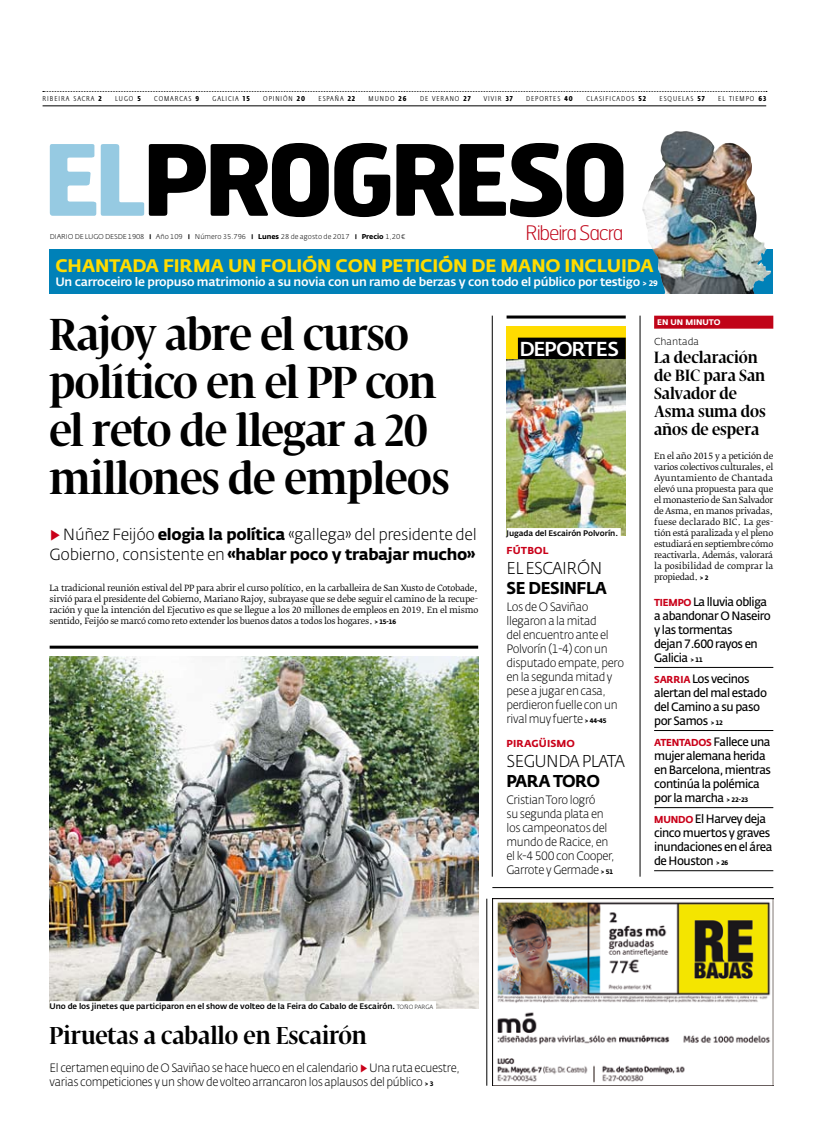
<style>
.page{position:relative;width:823px;height:1134px;background:#fff}
.page>*{position:absolute;margin:0;border:0;box-sizing:border-box;transform-origin:0 0}
.t1{font:700 98px "Hermes";letter-spacing:-.07em;color:#000}
.t2{font:600 condensed 44px/48px "Fedra Serif Display";letter-spacing:-.01em;color:#000;scale:1.1 1}
.t3{font:600 condensed 24px "Fedra Serif Display";color:#000;scale:1.1 1}
.t4{font:100 20px "Hermes";letter-spacing:-.06em;color:#c00418}
.t5{font:500 20px "Fedra Sans Alt Std";letter-spacing:-.07em;color:#fff}
.t6{font:700 18px "Fedra Sans Alt Std";letter-spacing:-.01em;color:#ffdc00}
.t7{font:300 17px "Fedra Sans Alt Std";letter-spacing:-.03em;color:#000;scale:.95 1}
.t8{font:700 17px "Fedra Sans Alt Std";letter-spacing:-.03em;color:#000;scale:.95 1}
.t9{font:300 16px/20px "Fedra Sans Alt Std";letter-spacing:-.02em;color:#000}
.t10{font:600 condensed 16px/18px "Fedra Serif Display";color:#000;scale:1.1 1}
.t11{font:300 12px/14px "Fedra Sans Alt Std";letter-spacing:-.03em;color:#000;scale:.95 1}
.t12{font:600 12px/14px "Fedra Sans Alt Std";letter-spacing:-.04em;color:#000;scale:.95 1}
.t13{font:500 12px "Fedra Sans Alt Std";letter-spacing:-.02em;color:#fff}
.t14{font:700 10px "Fedra Sans Alt Std";letter-spacing:.01em;color:#c90019}
.t15{font:300 10px "Fedra Sans Alt Std";color:#000}
.t16{font:8.5px/11px "Fedra Serif B Std";letter-spacing:-.03em;color:#000;text-align:justify}
.t17{font:500 8px "Fedra Sans Alt Std";letter-spacing:-.01em;color:#000}
.t18{font:700 8px "Fedra Sans Alt Std";color:#fff}
.t19{font:300 7px "Fedra Sans Cond Alt Std";letter-spacing:.125em;color:#000;scale:1.1 1}
.t20{font:300 7px "Fedra Sans Alt Std";color:#000}
.t21{font:700 7px "Fedra Sans Cond Alt Std";color:#000;scale:1.1 1}
.s1{font-weight:700}
.s2{color:#96cae2}
.s3{font-weight:700;font-size:5px}
.s4{font-weight:700;font-size:8px}
.s5{color:#c90019}
.s6{font-family:"Fedra Sans Alt Std";font-weight:700;font-size:6.5px}
.s7{font-weight:700;font-size:6.5px}
.s8{font-weight:700;font-size:10px;color:#c90019}
.s9{font-weight:300;font-size:6px}
</style>
<div class="page">
<hr style="left:639px;top:316px;width:1px;height:561px;background:#000">
<hr style="left:486px;top:899px;width:1px;height:187px;background:#000">
<hr style="left:492px;top:887px;width:280px;height:1px;background:#000">
<hr style="left:492px;top:316px;width:1px;height:561px;background:#000">
<img style="left:50px;top:657px;width:428px;height:351px">
<div style="left:50px;top:1001px;width:385px;height:9px;background:#fff"></div>
<hr style="left:50px;top:646px;width:428px;height:3px;background:#000">
<hr style="left:506px;top:315px;width:119px;height:3px;background:#000">
<div style="left:506px;top:327px;width:119px;height:33px;background:#ffdc00"></div>
<div style="left:517px;top:338px;width:108px;height:22px;background:#000"></div>
<img style="left:506px;top:360px;width:119px;height:176px">
<div style="left:506px;top:528px;width:114px;height:9px;background:#fff"></div>
<hr style="left:653px;top:667px;width:119px;height:1px;background:#000">
<hr style="left:653px;top:730px;width:119px;height:1px;background:#000">
<hr style="left:653px;top:807px;width:119px;height:1px;background:#000">
<hr style="left:653px;top:870px;width:119px;height:1px;background:#000">
<div style="left:653px;top:316px;width:119px;height:13px;background:#c00418"></div>
<hr style="left:43px;top:106px;width:722px;height:1px;background:#000">
<div style="left:49px;top:250px;width:723px;height:44px;background:#0081b8"></div>
<svg style="left:43px;top:91px;width:723px;height:1px"></svg>
<svg style="left:54px;top:249px;width:587px;height:1px"></svg>
<img style="left:641px;top:131px;width:129px;height:162px">
<img style="left:492px;top:899px;width:280px;height:187px">
<p class="t19" style="left:43px;top:94px;width:55px">RIBEIRA SACRA <span class="s1">2</span></p>
<p class="t19" style="left:115px;top:94px;width:25px">LUGO <span class="s1">5</span></p>
<p class="t19" style="left:154px;top:94px;width:42px">COMARCAS <span class="s1">9</span></p>
<p class="t19" style="left:212px;top:94px;width:35px">GALICIA <span class="s1">15</span></p>
<p class="t19" style="left:263px;top:94px;width:40px">OPINIÓN <span class="s1">20</span></p>
<p class="t19" style="left:318px;top:94px;width:35px">ESPAÑA <span class="s1">22</span></p>
<p class="t19" style="left:368px;top:94px;width:36px">MUNDO <span class="s1">26</span></p>
<p class="t19" style="left:420px;top:94px;width:47px">DE VERANO <span class="s1">27</span></p>
<p class="t19" style="left:483px;top:94px;width:28px">VIVIR <span class="s1">37</span></p>
<p class="t19" style="left:526px;top:94px;width:44px">DEPORTES <span class="s1">40</span></p>
<p class="t19" style="left:586px;top:94px;width:56px">CLASIFICADOS <span class="s1">52</span></p>
<p class="t19" style="left:659px;top:94px;width:17px">ESQUELAS</p>
<p class="t21" style="left:697px;top:94px;width:8px">57</p>
<p class="t19" style="left:717px;top:94px;width:45px">EL TIEMPO <span class="s1">63</span></p>
<h1 class="t1" style="left:43px;top:116px;width:588px"><span class="s2">EL</span>PROGRESO</h1>
<p class="t20" style="left:50px;top:233px;width:357px">diario de lugo desde 1908 <span class="s3">|</span> Año 109 <span class="s3">|</span> Número 35.796 <span class="s3">|</span> <span class="s1">LUNES</span> 28 de agosto de 2017 <span class="s3">|</span> <span class="s1">PRECIO</span> 1,20 €</p>
<h3 class="t4" style="left:525px;top:220px;width:99px">Ribeira Sacra</h3>
<h3 class="t6" style="left:55px;top:254px;width:599px">CHANTADA FIRMA UN FOLIÓN CON PETICIÓN DE MANO INCLUIDA</h3>
<h3 class="t13" style="left:55px;top:274px;width:603px">Un carroceiro le propuso matrimonio a su novia con un ramo de berzas y con todo el público por testigo <span class="s4">&gt; 29</span></h3>
<h2 class="t2" style="left:50px;top:316px;width:365px">Rajoy abre el curso político en el PP con el reto de llegar a 20 millones de empleos</h2>
<h3 class="t9" style="left:50px;top:524px;width:428px"><span class="s5">▶</span> Núñez Feijóo <span class="s1">ELOGIA LA POLÍTICA</span> «gallega» del presidente del<br>Gobierno, consistente en <span class="s1">«HABLAR POCO Y TRABAJAR MUCHO»</span></h3>
<p class="t16" style="left:50px;top:582px;width:430px">La tradicional reunión estival del PP para abrir el curso político, en la carballeira de San Xusto de Cotobade, sirvió para el presidente del Gobierno, Mariano Rajoy, subrayase que se debe seguir el camino de la recupe&shy;ración y que la intención del Ejecutivo es que se llegue a los 20 millones de empleos en 2019. En el mismo sentido, Feijóo se marcó como reto extender los buenos datos a todos los hogares. <span class="s6">&gt; 15-16</span></p>
<h3 class="t5" style="left:519px;top:336px;width:101px">DEPORTES</h3>
<p class="t17" style="left:506px;top:528px;width:113px">Jugada del Escairón Polvorín.</p>
<p class="t14" style="left:506px;top:545px;width:43px">FÚTBOL</p>
<h3 class="t7" style="left:506px;top:558px;width:98px">e l escairón</h3>
<h3 class="t8" style="left:506px;top:578px;width:107px">SE DESINFLA</h3>
<h3 class="t11" style="left:506px;top:600px;width:125px">Los de O Saviñao llegaron a la mitad<br>del encuentro ante el<br>Polvorín (1-4) con un disputado empate, pero en la segunda mitad y pese a jugar en casa, perdieron fuelle con un rival muy fuerte <span class="s7">&gt; 44-45</span></h3>
<p class="t14" style="left:506px;top:737px;width:70px">PIRAGÜISMO</p>
<h3 class="t7" style="left:506px;top:750px;width:21px">Segun</h3>
<h3 class="t7" style="left:558px;top:750px;width:72px">da plata</h3>
<h3 class="t8" style="left:506px;top:770px;width:100px">PARA TORO</h3>
<h3 class="t11" style="left:506px;top:793px;width:115px">Cristian Toro logró<br>su segunda plata en los campeonatos del mundo de Racice, en el k-4 500 con Cooper,<br>Garrote y Germade <span class="s7">&gt; 51</span></h3>
<p class="t18" style="left:656px;top:318px;width:36px">EN UN MINUTO</p>
<p class="t15" style="left:653px;top:336px;width:47px">Chantada</p>
<h3 class="t10" style="left:653px;top:351px;width:103px">La declaración de BIC para San<br>Salvador de<br>Asma suma dos años de espera</h3>
<p class="t16" style="left:653px;top:450px;width:121px">En el año 2015 y a petición de varios colectivos culturales, el Ayuntamiento de Chantada elevó una propuesta para que el monasterio de San Salvador de Asma, en manos privadas, fuese declarado BIC. La ges&shy;tión está paralizada y el pleno estudiará en septiembre cómo reactivarla. Además, valorará la posibilidad de comprar la propiedad. <span class="s6">&gt; 2</span></p>
<h3 class="t12" style="left:653px;top:594px;width:124px"><span class="s8">TIEMPO</span> La lluvia obliga a abandonar O Naseiro y las tormentas<br>dejan 7.600 rayos en<br>Galicia <span class="s7">&gt; 11</span></h3>
<h3 class="t12" style="left:653px;top:672px;width:120px"><span class="s8">SARRIA</span> Los vecinos alertan del mal estado del Camino a su paso por Samos <span class="s7">&gt; 12</span></h3>
<h3 class="t12" style="left:653px;top:735px;width:124px"><span class="s8">ATENTADOS</span> Fallece una mujer alemana herida en Barcelona, mientras continúa la polémica por la marcha <span class="s7">&gt; 22-23</span></h3>
<h3 class="t12" style="left:653px;top:812px;width:126px"><span class="s8">MUNDO</span> El Harvey deja cinco muertos y graves inundaciones en el área de Houston <span class="s7">&gt; 26</span></h3>
<p class="t17" style="left:50px;top:1001px;width:384px">Uno de los jinetes que participaron en el show de volteo de la Feira do Cabalo de Escairón. <span class="s9">toño parga</span></p>
<h3 class="t3" style="left:50px;top:1022px;width:290px">Piruetas a caballo en Escairón</h3>
<h3 class="t11" style="left:50px;top:1060px;width:433px">El certamen equino de O Saviñao se hace hueco en el calendario <span class="s5">▶</span> Una ruta ecuestre, varias competiciones y un show de volteo arrancaron los aplausos del público <span class="s7">&gt; 3</span></h3>
</div>
